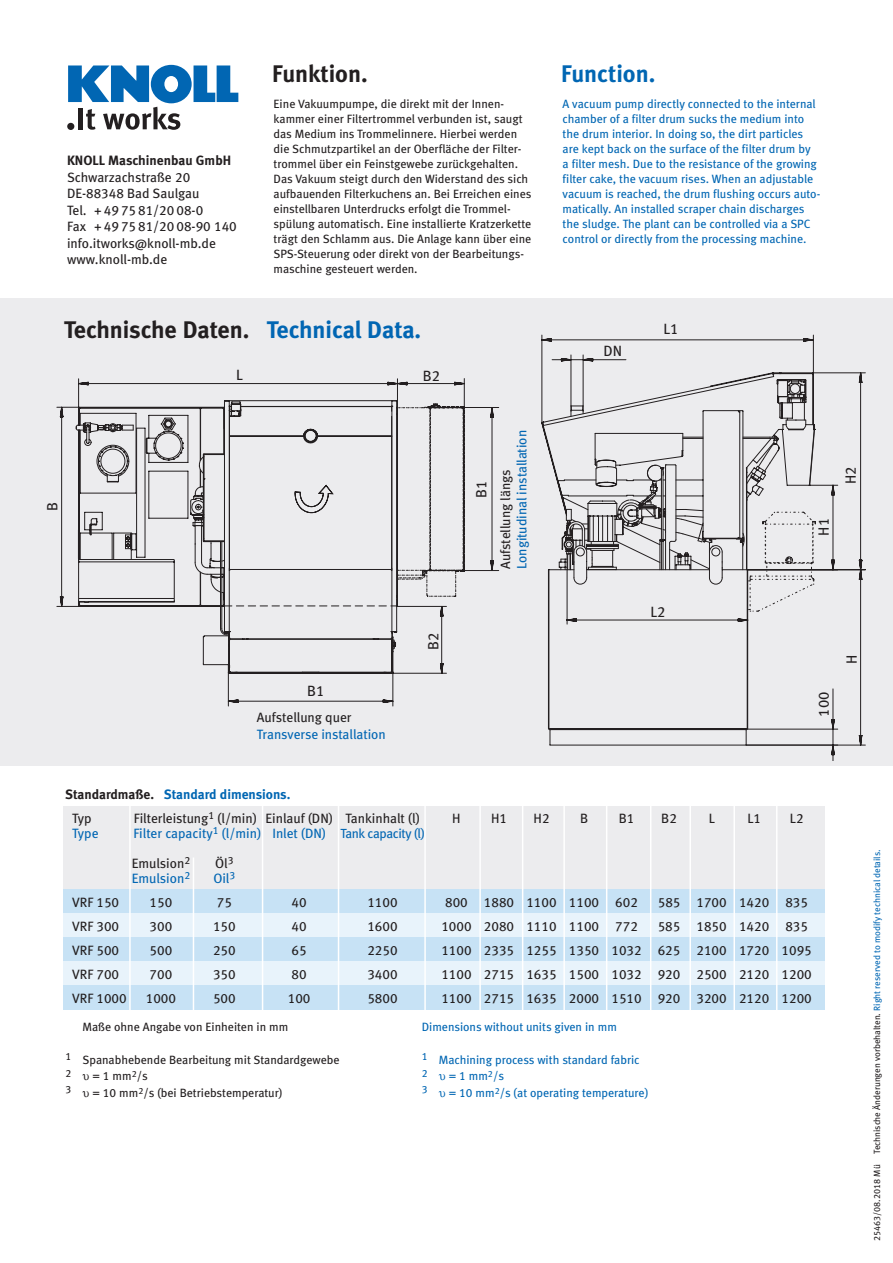
<style>
.page{position:relative;width:893px;height:1263px;background:#fff}
.page>*{position:absolute;margin:0;border:0;box-sizing:border-box;transform-origin:0 0}
.t1{font:24px "Meta Bold LF";color:#231f20}
.t2{font:24px "Meta Bold LF";color:#0166b3}
.t3{font:14.85px "Meta Book LF";color:#231f20}
.t4{font:13.5px/16.5px "Meta Book LF";color:#231f20}
.t5{font:13.5px "Meta Book LF";color:#0166b3}
.t6{font:13.5px "Meta Bold LF";color:#0166b3}
.t7{font:13.5px "Meta Bold LF";color:#231f20}
.t8{font:12px/15px "Meta Book LF";color:#231f20}
.t9{font:12px/15px "Meta Book LF";color:#0166b3}
.t10{font:10.5px "Meta Book LF";color:#231f20}
.t11{font:10.5px "Meta Book LF";color:#0166b3}
.t12{font:9px "Meta Book LF";color:#231f20}
.s1{color:#0166b3}
.s2{color:#231f20}
.s3{font-size:13.2px}
</style>
<div class="page">
<div style="left:0;top:298px;width:893px;height:467px;background:#ececee"></div>
<svg style="left:56px;top:378px;width:341px;height:329px"></svg>
<svg style="left:75px;top:400px;width:322px;height:274px"></svg>
<svg style="left:224px;top:605px;width:173px;height:1px"></svg>
<svg style="left:397px;top:334px;width:438px;height:427px"></svg>
<svg style="left:542px;top:338px;width:324px;height:408px"></svg>
<svg style="left:548px;top:379px;width:267px;height:367px"></svg>
<svg style="left:541px;top:372px;width:273px;height:253px"></svg>
<div style="left:64px;top:806px;width:761px;height:83px;background:#ececee"></div>
<div style="left:64px;top:889px;width:761px;height:24px;background:#c7e2f5"></div>
<div style="left:64px;top:913px;width:761px;height:24px;background:#e8f3fb"></div>
<div style="left:64px;top:937px;width:761px;height:24px;background:#c7e2f5"></div>
<div style="left:64px;top:961px;width:761px;height:24px;background:#e8f3fb"></div>
<div style="left:64px;top:985px;width:761px;height:24px;background:#c7e2f5"></div>
<hr style="left:129px;top:793px;width:2px;height:219px;background:#fff">
<hr style="left:193px;top:857px;width:1px;height:153px;background:#fff">
<hr style="left:262px;top:792px;width:1px;height:220px;background:#fff">
<hr style="left:338px;top:791px;width:1px;height:221px;background:#fff">
<hr style="left:424px;top:794px;width:2px;height:218px;background:#fff">
<hr style="left:479px;top:794px;width:2px;height:218px;background:#fff">
<hr style="left:522px;top:794px;width:1px;height:218px;background:#fff">
<hr style="left:563px;top:794px;width:2px;height:218px;background:#fff">
<hr style="left:606px;top:794px;width:1px;height:218px;background:#fff">
<hr style="left:650px;top:794px;width:1px;height:218px;background:#fff">
<hr style="left:689px;top:794px;width:2px;height:218px;background:#fff">
<hr style="left:733px;top:794px;width:2px;height:218px;background:#fff">
<hr style="left:776px;top:794px;width:1px;height:218px;background:#fff">
<svg style="left:68px;top:65px;width:170px;height:65px"></svg>
<p class="t7" style="left:67px;top:152px;width:166px">KNOLL Maschinenbau GmbH</p>
<p class="t4" style="left:67px;top:168px;width:171px">Schwarzachstraße 20<br>DE-88348 Bad Saulgau<br>Tel. + 49 75 81/20 08-0<br>Fax + 49 75 81/20 08-90 140 info.itworks@knoll-mb.de www.knoll-mb.de</p>
<h1 class="t1" style="left:272px;top:60px;width:97px">Funktion.</h1>
<h1 class="t2" style="left:561px;top:60px;width:96px">Function.</h1>
<p class="t8" style="left:274px;top:96px;width:259px">Eine Vakuumpumpe, die direkt mit der Innen&shy;kammer einer Filtertrommel verbunden ist, saugt das Medium ins Trommelinnere. Hierbei werden die Schmutzpartikel an der Oberfläche der Filter&shy;trommel über ein Feinstgewebe zurückgehalten.<br>Das Vakuum steigt durch den Widerstand des sich aufbauenden Filterkuchens an. Bei Erreichen eines einstellbaren Unterdrucks erfolgt die Trommel&shy;spülung automatisch. Eine installierte Kratzerkette trägt den Schlamm aus. Die Anlage kann über eine SPS-Steuerung oder direkt von der Bearbeitungs&shy;maschine gesteuert werden.</p>
<p class="t9" style="left:563px;top:96px;width:259px">A vacuum pump directly connected to the internal chamber of a filter drum sucks the medium into the drum interior. In doing so, the dirt particles are kept back on the surface of the filter drum by<br>a filter mesh. Due to the resistance of the growing filter cake, the vacuum rises. When an adjustable vacuum is reached, the drum flushing occurs auto&shy;matically. An installed scraper chain discharges the sludge. The plant can be controlled via a SPC control or directly from the processing machine.</p>
<h1 class="t1" style="left:64px;top:315px;width:359px">Technische Daten. <span class="s1">Technical Data.</span></h1>
<p class="t3" style="left:236px;top:366px;width:8px">L</p>
<p class="t3" style="left:423px;top:367px;width:19px">B2</p>
<p class="t3" style="left:604px;top:342px;width:20px">DN</p>
<p class="t3" style="left:663px;top:320px;width:17px">L1</p>
<p class="t3" style="left:44px;top:511px;width:10px;rotate:-90deg">B</p>
<p class="t3" style="left:307px;top:682px;width:19px">B1</p>
<p class="t4" style="left:257px;top:709px;width:96px">Aufstellung quer</p>
<p class="t5" style="left:257px;top:726px;width:130px">Transverse installation</p>
<p class="t3" style="left:425px;top:650px;width:19px;rotate:-90deg">B2</p>
<p class="t3" style="left:472px;top:498px;width:19px;rotate:-90deg">B1</p>
<p class="t5" style="left:514px;top:569px;width:140px;rotate:-90deg">Longitudinal installation</p>
<p class="t4" style="left:497px;top:569px;width:101px;rotate:-90deg">Aufstellung längs</p>
<p class="t3" style="left:650px;top:603px;width:17px">L2</p>
<p class="t3" style="left:815px;top:536px;width:19px;rotate:-90deg">H1</p>
<p class="t3" style="left:842px;top:484px;width:19px;rotate:-90deg">H2</p>
<p class="t3" style="left:815px;top:717px;width:26px;rotate:-90deg">100</p>
<p class="t3" style="left:843px;top:664px;width:11px;rotate:-90deg">H</p>
<p class="t6" style="left:65px;top:786px;width:227px"><span class="s2">Standardmaße.</span> Standard dimensions.</p>
<p class="t4" style="left:72px;top:809px;width:21px">Typ</p>
<p class="t4" style="left:134px;top:809px;width:287px">Filterleistung<sup>1</sup> (l/min) Einlauf (DN) Tankinhalt (l)</p>
<p class="t4" style="left:452px;top:809px;width:10px">H</p>
<p class="t4" style="left:491px;top:809px;width:17px">H1</p>
<p class="t4" style="left:534px;top:809px;width:17px">H2</p>
<p class="t4" style="left:580px;top:809px;width:10px">B</p>
<p class="t4" style="left:619px;top:809px;width:17px">B1</p>
<p class="t4" style="left:661px;top:809px;width:17px">B2</p>
<p class="t4" style="left:709px;top:809px;width:8px">L</p>
<p class="t4" style="left:747px;top:809px;width:15px">L1</p>
<p class="t4" style="left:790px;top:809px;width:15px">L2</p>
<p class="t5" style="left:72px;top:825px;width:28px">Type</p>
<p class="t5" style="left:133px;top:825px;width:293px">Filter capacity<sup>1</sup> (l/min) Inlet (DN) <span class="s3">Tank capacity (l)</span></p>
<p class="t4" style="left:132px;top:854px;width:60px">Emulsion<sup>2</sup></p>
<p class="t4" style="left:215px;top:854px;width:20px">Öl<sup>3</sup></p>
<p class="t5" style="left:132px;top:870px;width:60px">Emulsion<sup>2</sup></p>
<p class="t5" style="left:213px;top:870px;width:24px">Oil<sup>3</sup></p>
<p class="t4" style="left:72px;top:893px;width:48px">VRF 150</p>
<p class="t4" style="left:150px;top:893px;width:24px">150</p>
<p class="t4" style="left:217px;top:893px;width:17px">75</p>
<p class="t4" style="left:292px;top:893px;width:17px">40</p>
<p class="t4" style="left:367px;top:893px;width:32px">1100</p>
<p class="t4" style="left:445px;top:893px;width:194px">800 1880 1100 1100 602</p>
<p class="t4" style="left:658px;top:893px;width:152px">585 1700 1420 835</p>
<p class="t4" style="left:72px;top:917px;width:48px">VRF 300</p>
<p class="t4" style="left:150px;top:917px;width:24px">300</p>
<p class="t4" style="left:213px;top:917px;width:24px">150</p>
<p class="t4" style="left:292px;top:917px;width:17px">40</p>
<p class="t4" style="left:367px;top:917px;width:32px">1600</p>
<p class="t4" style="left:441px;top:917px;width:198px">1000 2080 1110 1100 772</p>
<p class="t4" style="left:658px;top:917px;width:152px">585 1850 1420 835</p>
<p class="t4" style="left:72px;top:941px;width:48px">VRF 500</p>
<p class="t4" style="left:150px;top:941px;width:24px">500</p>
<p class="t4" style="left:213px;top:941px;width:24px">250</p>
<p class="t4" style="left:292px;top:941px;width:17px">65</p>
<p class="t4" style="left:367px;top:941px;width:32px">2250</p>
<p class="t4" style="left:441px;top:941px;width:372px">1100 2335 1255 1350 1032 625 2100 1720 1095</p>
<p class="t4" style="left:72px;top:965px;width:48px">VRF 700</p>
<p class="t4" style="left:150px;top:965px;width:24px">700</p>
<p class="t4" style="left:213px;top:965px;width:24px">350</p>
<p class="t4" style="left:292px;top:965px;width:17px">80</p>
<p class="t4" style="left:367px;top:965px;width:32px">3400</p>
<p class="t4" style="left:441px;top:965px;width:372px">1100 2715 1635 1500 1032 920 2500 2120 1200</p>
<p class="t4" style="left:72px;top:989px;width:56px">VRF 1000</p>
<p class="t4" style="left:146px;top:989px;width:32px">1000</p>
<p class="t4" style="left:213px;top:989px;width:24px">500</p>
<p class="t4" style="left:288px;top:989px;width:24px">100</p>
<p class="t4" style="left:367px;top:989px;width:32px">5800</p>
<p class="t4" style="left:441px;top:989px;width:372px">1100 2715 1635 2000 1510 920 3200 2120 1200</p>
<p class="t8" style="left:83px;top:1019px;width:207px">Maße ohne Angabe von Einheiten in mm</p>
<p class="t8" style="left:66px;top:1052px;width:276px"><sup>1</sup> Spanabhebende Bearbeitung mit Standardgewebe</p>
<p class="t10" style="left:66px;top:1067px;width:7px">2</p>
<p class="t8" style="left:92px;top:1068px;width:57px">= 1 mm<sup>2</sup>/s</p>
<p class="t10" style="left:66px;top:1083px;width:7px">3</p>
<p class="t8" style="left:92px;top:1085px;width:191px">= 10 mm<sup>2</sup>/s (bei Betriebstemperatur)</p>
<p class="t9" style="left:422px;top:1019px;width:197px">Dimensions without units given in mm</p>
<p class="t9" style="left:422px;top:1052px;width:219px"><sup>1</sup> Machining process with standard fabric</p>
<p class="t11" style="left:422px;top:1067px;width:7px">2</p>
<p class="t9" style="left:449px;top:1068px;width:57px">= 1 mm<sup>2</sup>/s</p>
<p class="t11" style="left:422px;top:1083px;width:7px">3</p>
<p class="t9" style="left:449px;top:1085px;width:201px">= 10 mm<sup>2</sup>/s (at operating temperature)</p>
<p class="t12" style="left:872px;top:1241px;width:393px;rotate:-90deg">25463/08.2018 Mü Technische Änderungen vorbehalten. <span class="s1">Right reserved to modify technical details.</span></p>
</div>
